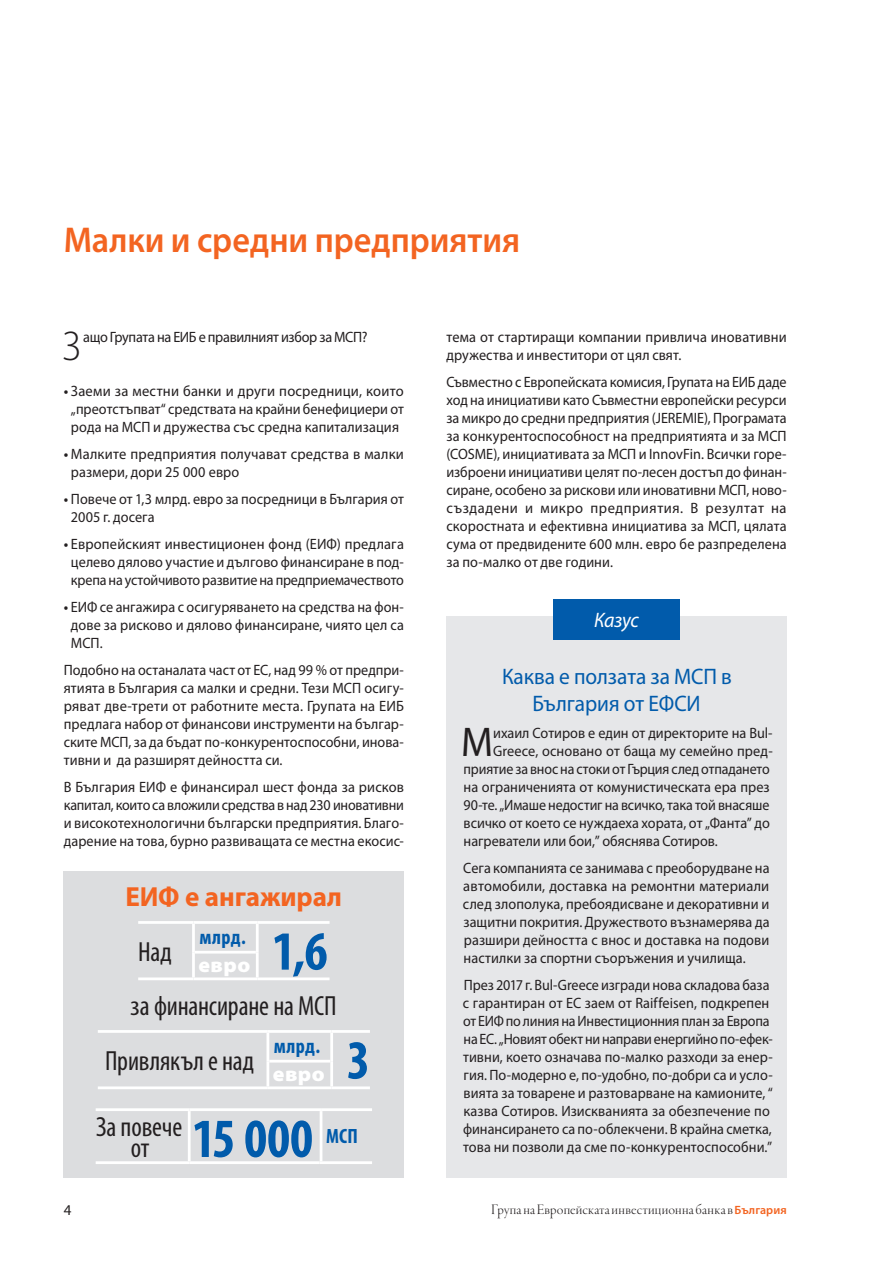
<style>
.page{position:relative;width:893px;height:1263px;background:#fff}
.page>*{position:absolute;margin:0;border:0;box-sizing:border-box;transform-origin:0 0}
.t1{font:700 condensed 55.5px "Myriad Pro";color:#015bab}
.t2{font:300 41.7px "Myriad Pro";color:#231f20;scale:.95 1}
.t3{font:41.7px "Myriad Pro";color:#231f20;scale:.95 1}
.t4{font:600 36px "Myriad Pro";color:#f36421;scale:.95 1}
.t5{font:condensed 27.75px/54.6px "Myriad Pro";letter-spacing:-.005em;color:#231f20}
.t6{font:700 27.75px "Myriad Pro";letter-spacing:-.005em;color:#f36421}
.t7{font:22.5px/27px "Myriad Pro";letter-spacing:-.005em;color:#015bab;text-align:center;scale:.95 1}
.t8{font:italic 21px "Myriad Pro";letter-spacing:-.02em;color:#fff;scale:.95 1}
.t9{font:700 condensed 20.85px "Myriad Pro";letter-spacing:.015em;color:#015bab}
.t10{font:900 semi-expanded 20.85px "Myriad Pro";letter-spacing:.025em;color:#fff}
.t11{font:15px/18px "Myriad Pro";letter-spacing:.005em;color:#231f20;scale:.94 1}
.t12{font:15px/18px "Myriad Pro";letter-spacing:.005em;color:#231f20;text-align:justify;scale:.95 1}
.t13{font:15px/18px "Myriad Pro";letter-spacing:.005em;color:#231f20;text-align:center;scale:.96 1}
.t14{font:15px/18px "Myriad Pro";letter-spacing:.005em;color:#231f20;text-align:center}
.t15{font:15px "Myriad Pro";letter-spacing:.005em;color:#231f20;scale:.93 1}
.t16{font:15px "Garamond Premr Pro Lt Disp";letter-spacing:.015em;color:#231f20}
.t17{font:15px "Myriad Pro";letter-spacing:-.02em;color:#231f20;scale:.95 1}
.s1{font-weight:600}
.s2{font-weight:400;font-size:27.75px;color:#231f20}
.s3{font-family:"Myriad Pro";font-weight:600;font-size:12px;color:#f36421}
</style>
<div class="page">
<div style="left:446px;top:617px;width:341px;height:561px;background:#e6e7e9"></div>
<div style="left:553px;top:599px;width:127px;height:40px;background:#015bab"></div>
<div style="left:64px;top:872px;width:340px;height:306px;background:#dcdddf"></div>
<hr style="left:192px;top:924px;width:3px;height:28px;background:#fff">
<hr style="left:256px;top:924px;width:3px;height:28px;background:#fff">
<hr style="left:192px;top:952px;width:3px;height:25px;background:#fff">
<hr style="left:256px;top:952px;width:3px;height:25px;background:#fff">
<hr style="left:257px;top:977px;width:73px;height:3px;background:#fff">
<hr style="left:138px;top:921px;width:55px;height:3px;background:#fff">
<hr style="left:193px;top:921px;width:64px;height:3px;background:#fff">
<hr style="left:195px;top:951px;width:61px;height:2px;background:#fff">
<hr style="left:138px;top:977px;width:55px;height:3px;background:#fff">
<hr style="left:193px;top:977px;width:64px;height:3px;background:#fff">
<hr style="left:257px;top:921px;width:73px;height:3px;background:#fff">
<hr style="left:266px;top:1033px;width:3px;height:28px;background:#fff">
<hr style="left:330px;top:1033px;width:3px;height:28px;background:#fff">
<hr style="left:266px;top:1061px;width:3px;height:25px;background:#fff">
<hr style="left:330px;top:1061px;width:3px;height:25px;background:#fff">
<hr style="left:332px;top:1086px;width:38px;height:3px;background:#fff">
<hr style="left:98px;top:1030px;width:170px;height:3px;background:#fff">
<hr style="left:268px;top:1030px;width:64px;height:3px;background:#fff">
<hr style="left:269px;top:1060px;width:61px;height:2px;background:#fff">
<hr style="left:98px;top:1086px;width:170px;height:3px;background:#fff">
<hr style="left:268px;top:1086px;width:64px;height:3px;background:#fff">
<hr style="left:332px;top:1030px;width:38px;height:3px;background:#fff">
<hr style="left:320px;top:1111px;width:2px;height:50px;background:#fff">
<hr style="left:320px;top:1161px;width:52px;height:3px;background:#fff">
<hr style="left:188px;top:1111px;width:3px;height:50px;background:#fff">
<hr style="left:96px;top:1108px;width:93px;height:3px;background:#fff">
<hr style="left:189px;top:1108px;width:132px;height:3px;background:#fff">
<hr style="left:96px;top:1161px;width:93px;height:3px;background:#fff">
<hr style="left:189px;top:1161px;width:131px;height:3px;background:#fff">
<hr style="left:321px;top:1108px;width:51px;height:3px;background:#fff">
<h3 class="t4" style="left:64px;top:220px;width:482px">Малки и средни предприятия</h3>
<h2 class="t2" style="left:63px;top:323px;width:21px">З</h2>
<p class="t17" style="left:83px;top:329px;width:301px">ащо Групата на ЕИБ е правилният избор за МСП?</p>
<p class="t14" style="left:64px;top:382px;width:342px"><span class="s1">•</span> Заеми за местни банки и други посредници, които „преотстъпват“ средствата на крайни бенефициери от рода на МСП и дружества със средна капитализация</p>
<p class="t14" style="left:71px;top:445px;width:334px;text-align:left;text-indent:-7px"><span class="s1">•</span> Малките предприятия получават средства в малки размери, дори 25 000 евро</p>
<p class="t12" style="left:71px;top:490px;width:352px;text-indent:-7px"><span class="s1">•</span> Повече от 1,3 млрд. евро за посредници в България от<br>2005 г. досега</p>
<p class="t13" style="left:64px;top:535px;width:356px"><span class="s1">•</span> Европейският инвестиционен фонд (ЕИФ) предлага целево дялово участие и дългово финансиране в под&shy;крепа на устойчивото развитие на предприемачеството</p>
<p class="t12" style="left:71px;top:598px;width:352px;text-indent:-7px"><span class="s1">•</span> ЕИФ се ангажира с осигуряването на средства на фон&shy;дове за рисково и дялово финансиране, чиято цел са МСП.</p>
<p class="t12" style="left:64px;top:661px;width:360px">Подобно на останалата част от ЕС, над 99 % от предпри&shy;ятията в България са малки и средни. Тези МСП осигу&shy;ряват две-трети от работните места. Групата на ЕИБ предлага набор от финансови инструменти на българ&shy;ските МСП, за да бъдат по-конкурентоспособни, инова&shy;тивни и да разширят дейността си.</p>
<p class="t13" style="left:64px;top:778px;width:356px;text-align:justify">В България ЕИФ е финансирал шест фонда за рисков капитал, които са вложили средства в над 230 иновативни и високотехнологични български предприятия. Благо&shy;дарение на това, бурно развиващата се местна екосис-</p>
<h3 class="t6" style="left:125px;top:881px;width:218px">ЕИФ е ангажирал</h3>
<h3 class="t5" style="left:138px;top:925px;width:35px">Над</h3>
<h1 class="t1" style="left:272px;top:920px;width:57px">1,6</h1>
<h3 class="t5" style="left:105px;top:979px;width:233px;text-indent:26px">за финансиране на МСП<br>Привлякъл е над</h3>
<h3 class="t9" style="left:199px;top:925px;width:48px">млрд.</h3>
<h3 class="t10" style="left:198px;top:953px;width:53px">евро</h3>
<h1 class="t1" style="left:347px;top:1029px;width:25px">3</h1>
<h3 class="t9" style="left:274px;top:1034px;width:48px">млрд.</h3>
<h3 class="t10" style="left:273px;top:1062px;width:53px">евро</h3>
<h3 class="t5" style="left:96px;top:1100px;width:88px">За повече</h3>
<h1 class="t1" style="left:131px;top:1108px;width:184px"><span class="s2">от</span> 15 000</h1>
<h3 class="t9" style="left:326px;top:1124px;width:33px">МСП</h3>
<p class="t13" style="left:446px;top:328px;width:356px;text-align:left">тема от стартиращи компании привлича иновативни дружества и инвеститори от цял свят.</p>
<p class="t11" style="left:446px;top:373px;width:363px;text-align:justify">Съвместно с Европейската комисия, Групата на ЕИБ даде ход на инициативи като Съвместни европейски ресурси за микро до средни предприятия (JEREMIE), Програмата за конкурентоспособност на предприятията и за МСП (COSME), инициативата за МСП и InnovFin. Всички горе&shy;изброени инициативи целят по-лесен достъп до финан&shy;сиране, особено за рискови или иновативни МСП, ново&shy;създадени и микро предприятия. В резултат на скоростната и ефективна инициатива за МСП, цялата сума от предвидените 600 млн. евро бе разпределена за по-малко от две години.</p>
<h3 class="t8" style="left:594px;top:609px;width:48px">Казус</h3>
<h3 class="t7" style="left:502px;top:664px;width:243px">Каква е ползата за МСП в<br>България от ЕФСИ</h3>
<h2 class="t3" style="left:461px;top:719px;width:35px">М</h2>
<p class="t12" style="left:493px;top:724px;width:296px">ихаил Сотиров е един от директорите на Bul-</p>
<p class="t12" style="left:493px;top:742px;width:296px">Greece, основано от баща му семейно пред-</p>
<p class="t15" style="left:464px;top:761px;width:331px">приятие за внос на стоки от Гърция след отпадането</p>
<p class="t12" style="left:464px;top:778px;width:324px">на ограниченията от комунистическата ера през</p>
<p class="t15" style="left:464px;top:797px;width:330px">90-те. „Имаше недостиг на всичко, така той внасяше</p>
<p class="t12" style="left:464px;top:814px;width:324px">всичко от което се нуждаеха хората, от „Фанта” до</p>
<p class="t12" style="left:464px;top:832px;width:269px">нагреватели или бои,” обяснява Сотиров.</p>
<p class="t12" style="left:463px;top:859px;width:324px">Сега компанията се занимава с преоборудване на автомобили, доставка на ремонтни материали след злополука, пребоядисване и декоративни и защитни покрития. Дружеството възнамерява да разшири дейността с внос и доставка на подови настилки за спортни съоръжения и училища.</p>
<p class="t11" style="left:463px;top:976px;width:331px">През 2017 г. Bul-Greece изгради нова складова база с гарантиран от ЕС заем от Raiffeisen, подкрепен от ЕИФ по линия на Инвестиционния план за Европа на ЕС. „Новият обект ни направи енергийно по-ефек&shy;тивни, което означава по-малко разходи за енер&shy;гия. По-модерно е, по-удобно, по-добри са и усло&shy;вията за товарене и разтоварване на камионите, “ казва Сотиров. Изискванията за обезпечение по финансирането са по-облекчени. В крайна сметка, това ни позволи да сме по-конкурентоспособни.”</p>
<p class="t14" style="left:64px;top:1201px;width:9px">4</p>
<p class="t16" style="left:491px;top:1202px;width:297px">Група на Европейската инвестиционна банка в<span class="s3">България</span></p>
</div>
